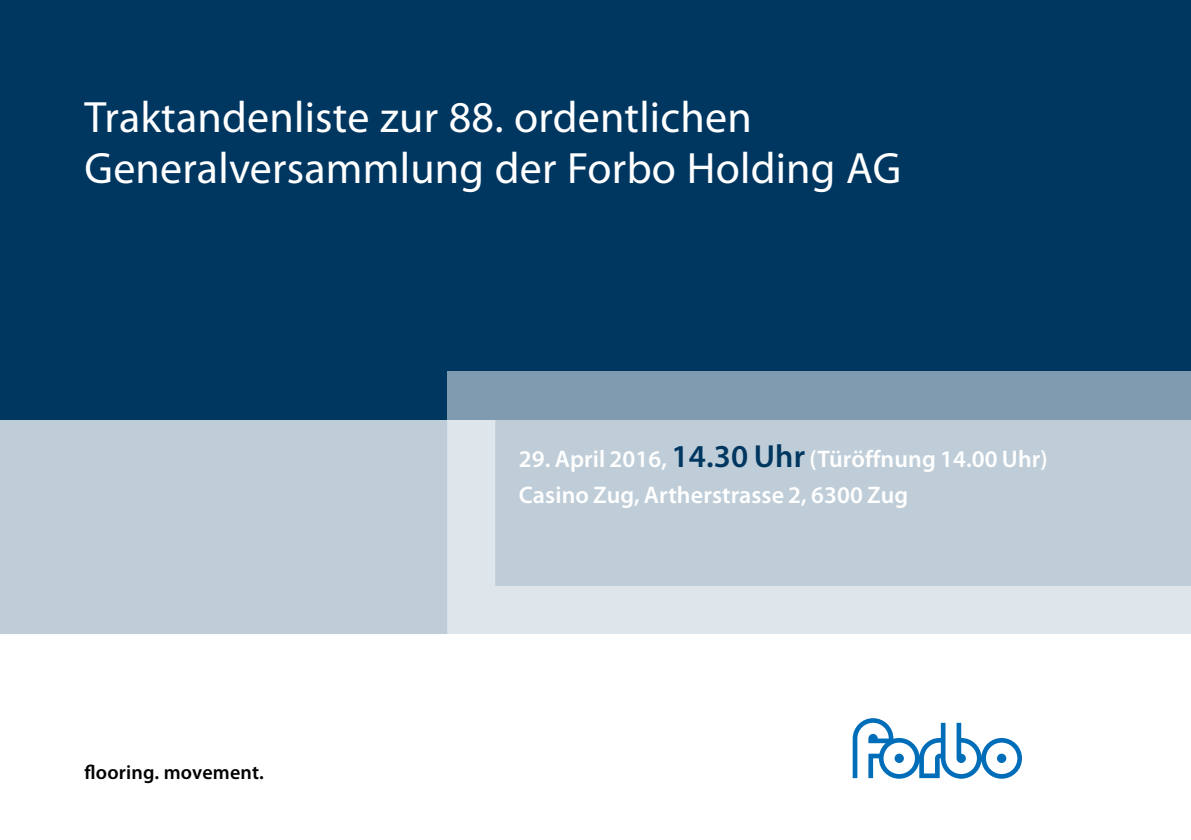
<style>
.page{position:relative;width:1191px;height:840px;background:#fff}
.page>*{position:absolute;margin:0;border:0;box-sizing:border-box;transform-origin:0 0}
.t1{font:44px/51px "Myriad Pro";letter-spacing:.005em;color:#fff}
.t2{font:600 24px/35.4px "Myriad Pro";letter-spacing:.005em;color:#fff}
.t3{font:600 20px "Myriad Pro";letter-spacing:.01em;color:#000}
.s1{font-size:32px;color:#003761}
</style>
<div class="page">
<div style="left:0;top:0;width:1191px;height:420px;background:#003761"></div>
<div style="left:0;top:420px;width:1191px;height:213px;background:#bfcdd8"></div>
<svg style="left:852px;top:718px;width:170px;height:60px"></svg>
<div style="left:447px;top:371px;width:744px;height:49px;background:#809bb0"></div>
<svg style="left:447px;top:420px;width:744px;height:213px"></svg>
<h1 class="t1" style="left:84px;top:91px;width:818px">Traktandenliste zur 88. ordentlichen<br>Generalversammlung der Forbo Holding AG</h1>
<p class="t3" style="left:84px;top:759px;width:181px">flooring. movement.</p>
<p class="t2" style="left:519px;top:440px;width:530px">29. April 2016, <span class="s1">14.30 Uhr</span> (Türöffnung 14.00 Uhr)<br>Casino Zug, Artherstrasse 2, 6300 Zug</p>
</div>
